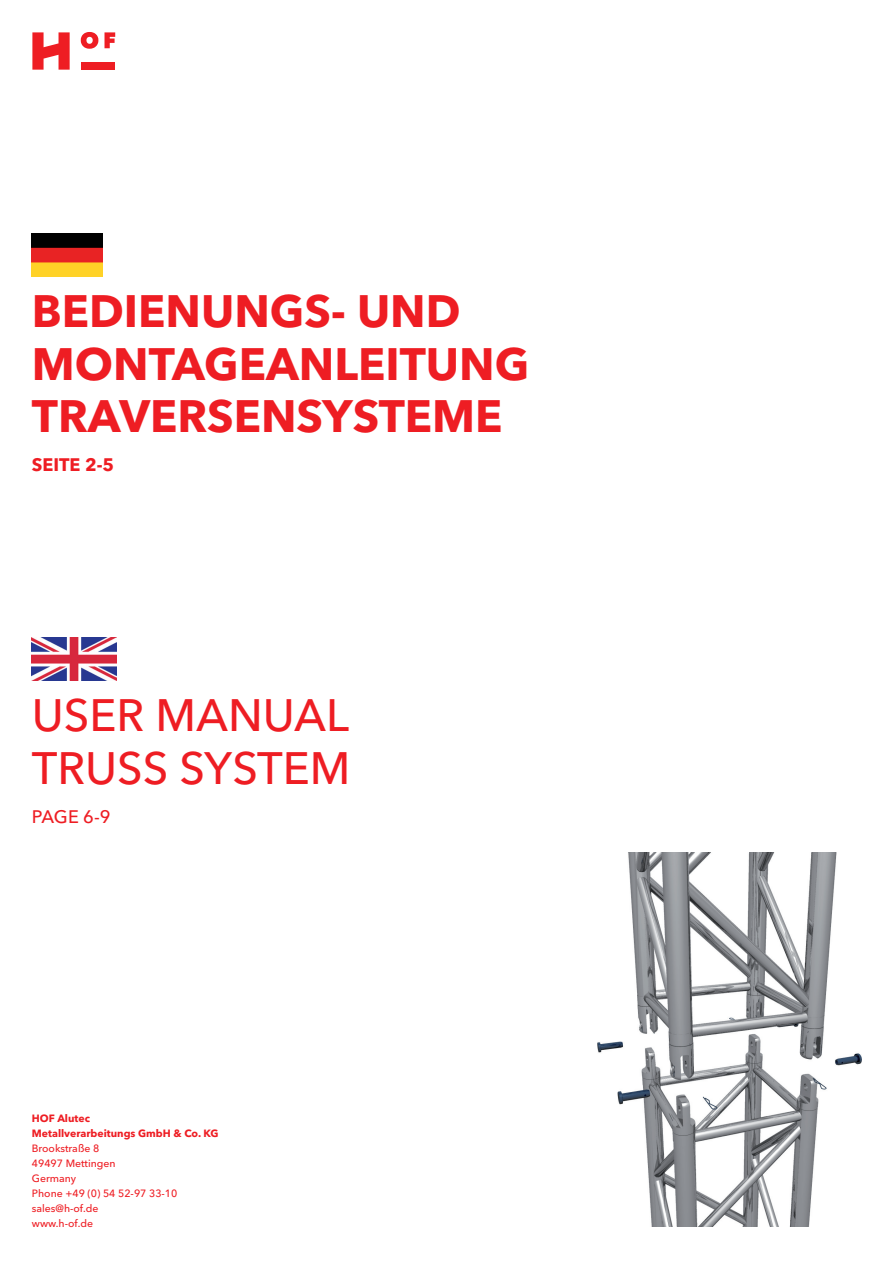
<style>
.page{position:relative;width:893px;height:1263px;background:#fff}
.page>*{position:absolute;margin:0;border:0;box-sizing:border-box;transform-origin:0 0}
.t1{font:700 45px/52.5px "Avenir Next LT Pro";color:#ee1d23}
.t2{font:500 45px/52.5px "Avenir Next LT Pro";color:#ee1d23}
.t3{font:700 18px "Avenir Next LT Pro";color:#ee1d23}
.t4{font:500 18px "Avenir Next LT Pro";color:#ee1d23}
.t5{font:500 10.5px/15px "Avenir Next LT Pro";color:#ee1d23}
.t6{font:700 10.5px/15px "Avenir Next LT Pro";color:#ee1d23}
</style>
<div class="page">
<svg style="left:81px;top:32px;width:17px;height:17px"></svg>
<svg style="left:105px;top:32px;width:10px;height:16px"></svg>
<svg style="left:32px;top:32px;width:38px;height:38px"></svg>
<div style="left:81px;top:62px;width:34px;height:8px;background:#ee1d23"></div>
<img style="left:32px;top:638px;width:85px;height:42px">
<img style="left:32px;top:234px;width:71px;height:42px">
<img style="left:597px;top:852px;width:264px;height:375px">
<h1 class="t1" style="left:32px;top:285px;width:494px">BEDIENUNGS- UND<br>MONTAG EANLEITUNG<br>TRAVERSENSYSTEME</h1>
<h2 class="t3" style="left:32px;top:454px;width:84px">SEITE 2-5</h2>
<h1 class="t2" style="left:32px;top:689px;width:319px">User Manual<br>Truss System</h1>
<h2 class="t4" style="left:32px;top:806px;width:80px">Page 6-9</h2>
<p class="t6" style="left:32px;top:1110px;width:188px">HOF ALUTEC<br>METALLVERARBEITUNGS GMBH &amp; CO. KG</p>
<p class="t5" style="left:32px;top:1141px;width:147px">Brookstraße 8<br>49497 Mettingen<br>Germany<br>Phone +49 (0) 54 52-97 33-10 sales@h-of.de<br>www.h-of.de</p>
</div>
